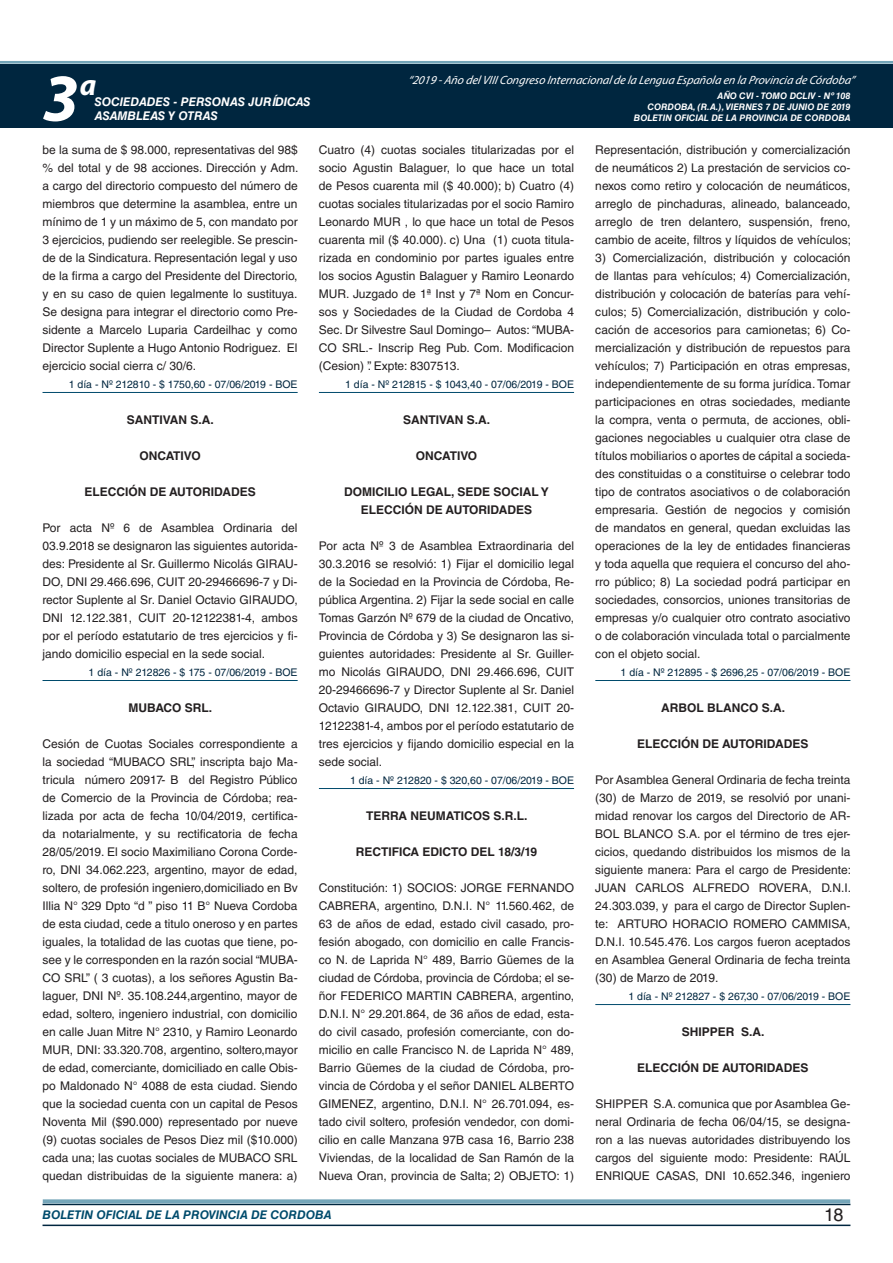
<style>
.page{position:relative;width:893px;height:1263px;background:#fff}
.page>*{position:absolute;margin:0;border:0;box-sizing:border-box;transform-origin:0 0}
.t1{font:italic 700 67.5px "Myriad Pro";color:#fff}
.t2{font:italic 700 30px "Myriad Pro";color:#fff}
.t3{font:18px "Helvetica LT Std";color:#231f20}
.t4{font:12px/18px "Helvetica LT Std";color:#231f20;text-align:justify}
.t5{font:700 12px "Helvetica LT Std";color:#231f20}
.t6{font:italic 12px "Myriad Pro";color:#fff}
.t7{font:italic 700 12px "Helvetica LT Std";color:#fff}
.t8{font:italic 700 12px "Helvetica LT Std";color:#004b6c}
.t9{font:10.5px "Helvetica LT Std";color:#00263f}
.t10{font:italic 700 9px/10.8px "Helvetica LT Std";color:#fff;text-align:right}
</style>
<div class="page">
<div style="left:0;top:61px;width:893px;height:6px;background:#fff;opacity:.75"></div>
<div style="left:0;top:64px;width:893px;height:64px;background:#00263f"></div>
<hr style="left:43px;top:1224px;width:807px;height:2px;background:#00263f">
<div style="left:42px;top:1198px;width:809px;height:8px;background:#fff;opacity:.75"></div>
<hr style="left:43px;top:392px;width:255px;height:1px;background:#004b6c">
<hr style="left:43px;top:680px;width:255px;height:1px;background:#004b6c">
<hr style="left:319px;top:392px;width:255px;height:1px;background:#004b6c">
<hr style="left:319px;top:788px;width:255px;height:1px;background:#004b6c">
<hr style="left:595px;top:680px;width:255px;height:1px;background:#004b6c">
<hr style="left:595px;top:1004px;width:255px;height:1px;background:#004b6c">
<h2 class="t2" style="left:80px;top:66px;width:18px">a</h2>
<p class="t6" style="left:408px;top:72px;width:448px">“2019 -Año delVIIICongreso Internacionalde la Lengua Esp añola en la Provincia de Córdoba”</p>
<h1 class="t1" style="left:43px;top:54px;width:38px">3</h1>
<p class="t10" style="left:634px;top:91px;width:218px">AÑO CVI - TOMO DCLIV - Nº 108<br>CORDOBA, (R.A.), VIERNES 7 DE JUNIO DE 2019<br>BOLETIN OFICIAL DE LA PROVINCIA DE CORDOBA</p>
<p class="t7" style="left:95px;top:94px;width:217px">SOCIEDADES - PERSONAS JURÍDICAS</p>
<p class="t7" style="left:95px;top:109px;width:125px">ASAMBLEAS Y OTRAS</p>
<p class="t4" style="left:43px;top:141px;width:257px">be la suma de $ 98.000, representativas del 98$ % del total y de 98 acciones. Dirección y Adm. a cargo del directorio compuesto del número de miembros que determine la asamblea, entre un mínimo de 1 y un máximo de 5, con mandato por 3 ejercicios, pudiendo ser reelegible. Se prescin&shy;de de la Sindicatura. Representación legal y uso de la firma a cargo del Presidente del Directorio, y en su caso de quien legalmente lo sustituya.<br>Se designa para integrar el directorio como Pre&shy;sidente a Marcelo Luparia Cardeilhac y como Director Suplente a Hugo Antonio Rodriguez. El ejercicio social cierra c/ 30/6.</p>
<p class="t9" style="left:69px;top:378px;width:230px">1 día - Nº 212810 - $ 1750,60 - 07/06/2019 - BOE</p>
<p class="t5" style="left:127px;top:412px;width:17px">SANTIVAN</p>
<p class="t5" style="left:190px;top:412px;width:25px">S.A.</p>
<p class="t5" style="left:139px;top:448px;width:63px">ONCATIVO</p>
<p class="t5" style="left:84px;top:484px;width:17px">ELECCIÓN</p>
<p class="t5" style="left:150px;top:484px;width:29px">DE AUTORIDADES</p>
<p class="t4" style="left:43px;top:519px;width:257px">Por acta Nº 6 de Asamblea Ordinaria del 03.9.2018 se designaron las siguientes autorida&shy;des: Presidente al Sr. Guillermo Nicolás GIRAU-DO, DNI 29.466.696, CUIT 20-29466696-7 y Di&shy;rector Suplente al Sr. Daniel Octavio GIRAUDO, DNI 12.122.381, CUIT 20-12122381-4, ambos por el período estatutario de tres ejercicios y fi&shy;jando domicilio especial en la sede social.</p>
<p class="t9" style="left:89px;top:666px;width:210px">1 día - Nº 212826 - $ 175 - 07/06/2019 - BOE</p>
<p class="t5" style="left:128px;top:700px;width:85px">MUBACO SRL.</p>
<p class="t4" style="left:43px;top:735px;width:257px">Cesión de Cuotas Sociales correspondiente a la sociedad “MUBACO SRL”, inscripta bajo Ma&shy;tricula número 20917- B del Registro Público de Comercio de la Provincia de Córdoba; rea&shy;lizada por acta de fecha 10/04/2019, certifica&shy;da notarialmente, y su rectificatoria de fecha 28/05/2019. El socio Maximiliano Corona Corde&shy;ro, DNI 34.062.223, argentino, mayor de edad, soltero, de profesión ingeniero,domiciliado en Bv Illia N° 329 Dpto “d ” piso 11 B° Nueva Cordoba de esta ciudad, cede a titulo oneroso y en partes iguales, la totalidad de las cuotas que tiene, po&shy;see y le corresponden en la razón social “MUBA-CO SRL” ( 3 cuotas), a los señores Agustin Ba&shy;laguer, DNI Nº. 35.108.244,argentino, mayor de edad, soltero, ingeniero industrial, con domicilio en calle Juan Mitre N° 2310, y Ramiro Leonardo MUR, DNI: 33.320.708, argentino, soltero,mayor de edad, comerciante, domiciliado en calle Obis&shy;po Maldonado N° 4088 de esta ciudad. Siendo que la sociedad cuenta con un capital de Pesos Noventa Mil ($90.000) representado por nueve (9) cuotas sociales de Pesos Diez mil ($10.000) cada una; las cuotas sociales de MUBACO SRL quedan distribuidas de la siguiente manera: a)</p>
<p class="t4" style="left:319px;top:141px;width:257px">Cuatro (4) cuotas sociales titularizadas por el socio Agustin Balaguer, lo que hace un total de Pesos cuarenta mil ($ 40.000); b) Cuatro (4) cuotas sociales titularizadas por el socio Ramiro Leonardo MUR , lo que hace un total de Pesos cuarenta mil ($ 40.000). c) Una (1) cuota titula&shy;rizada en condominio por partes iguales entre los socios Agustin Balaguer y Ramiro Leonardo MUR. Juzgado de 1ª Inst y 7ª Nom en Concur&shy;sos y Sociedades de la Ciudad de Cordoba 4<br>Sec. Dr Silvestre Saul Domingo– Autos: “MUBA-CO SRL.- Inscrip Reg Pub. Com. Modificacion (Cesion) ”. Expte: 8307513.</p>
<p class="t9" style="left:345px;top:378px;width:230px">1 día - Nº 212815 - $ 1043,40 - 07/06/2019 - BOE</p>
<p class="t5" style="left:403px;top:412px;width:17px">SANTIVAN</p>
<p class="t5" style="left:467px;top:412px;width:25px">S.A.</p>
<p class="t5" style="left:416px;top:448px;width:63px">ONCATIVO</p>
<p class="t5" style="left:344px;top:484px;width:17px">DOMICILIO</p>
<p class="t5" style="left:411px;top:484px;width:9px">LEGAL</p>
<p class="t5" style="left:451px;top:484px;width:16px">, SEDE</p>
<p class="t5" style="left:493px;top:484px;width:9px">SOCIAL</p>
<p class="t5" style="left:541px;top:484px;width:9px">Y</p>
<p class="t5" style="left:361px;top:502px;width:9px">ELECCIÓN</p>
<p class="t5" style="left:426px;top:502px;width:29px">DE AUTORIDADES</p>
<p class="t4" style="left:319px;top:537px;width:257px">Por acta Nº 3 de Asamblea Extraordinaria del 30.3.2016 se resolvió: 1) Fijar el domicilio legal de la Sociedad en la Provincia de Córdoba, Re&shy;pública Argentina. 2) Fijar la sede social en calle Tomas Garzón Nº 679 de la ciudad de Oncativo, Provincia de Córdoba y 3) Se designaron las si&shy;guientes autoridades: Presidente al Sr. Guiller&shy;mo Nicolás GIRAUDO, DNI 29.466.696, CUIT 20-29466696-7 y Director Suplente al Sr. Daniel Octavio GIRAUDO, DNI 12.122.381, CUIT 20- 12122381-4, ambos por el período estatutario de tres ejercicios y fijando domicilio especial en la sede social.</p>
<p class="t9" style="left:350px;top:774px;width:226px">1 día - Nº 212820 - $ 320,60 - 07/06/2019 - BOE</p>
<p class="t5" style="left:366px;top:808px;width:17px">TERRA</p>
<p class="t5" style="left:410px;top:808px;width:18px">NEUMATICOS</p>
<p class="t5" style="left:493px;top:808px;width:36px">S.R.L.</p>
<p class="t5" style="left:356px;top:844px;width:17px">RECTIFICA</p>
<p class="t5" style="left:423px;top:844px;width:17px">EDICTO</p>
<p class="t5" style="left:471px;top:844px;width:9px">DEL</p>
<p class="t5" style="left:498px;top:844px;width:41px">18/3/19</p>
<p class="t4" style="left:319px;top:879px;width:257px">Constitución: 1) SOCIOS: JORGE FERNANDO CABRERA, argentino, D.N.I. N° 11.560.462, de 63 de años de edad, estado civil casado, pro&shy;fesión abogado, con domicilio en calle Francis&shy;co N. de Laprida N° 489, Barrio Güemes de la ciudad de Córdoba, provincia de Córdoba; el se&shy;ñor FEDERICO MARTIN CABRERA, argentino, D.N.I. N° 29.201.864, de 36 años de edad, esta&shy;do civil casado, profesión comerciante, con do&shy;micilio en calle Francisco N. de Laprida N° 489, Barrio Güemes de la ciudad de Córdoba, pro&shy;vincia de Córdoba y el señor DANIEL ALBERTO GIMENEZ, argentino, D.N.I. N° 26.701.094, es&shy;tado civil soltero, profesión vendedor, con domi&shy;cilio en calle Manzana 97B casa 16, Barrio 238<br>Viviendas, de la localidad de San Ramón de la Nueva Oran, provincia de Salta; 2) OBJETO: 1)</p>
<p class="t4" style="left:595px;top:141px;width:257px">Representación, distribución y comercialización de neumáticos 2) La prestación de servicios co&shy;nexos como retiro y colocación de neumáticos, arreglo de pinchaduras, alineado, balanceado, arreglo de tren delantero, suspensión, freno, cambio de aceite, filtros y líquidos de vehículos;</p>
<p class="t4" style="left:595px;top:249px;width:257px">3) Comercialización, distribución y colocación de llantas para vehículos; 4) Comercialización, distribución y colocación de baterías para vehí&shy;culos; 5) Comercialización, distribución y colo&shy;cación de accesorios para camionetas; 6) Co&shy;mercialización y distribución de repuestos para vehículos; 7) Participación en otras empresas, independientemente de su forma jurídica. Tomar participaciones en otras sociedades, mediante la compra, venta o permuta, de acciones, obli&shy;gaciones negociables u cualquier otra clase de títulos mobiliarios o aportes de cápital a socieda&shy;des constituidas o a constituirse o celebrar todo tipo de contratos asociativos o de colaboración empresaria. Gestión de negocios y comisión de mandatos en general, quedan excluidas las operaciones de la ley de entidades financieras y toda aquella que requiera el concurso del aho&shy;rro público; 8) La sociedad podrá participar en sociedades, consorcios, uniones transitorias de empresas y/o cualquier otro contrato asociativo o de colaboración vinculada total o parcialmente con el objeto social.</p>
<p class="t9" style="left:621px;top:666px;width:231px">1 día - Nº 212895 - $ 2696,25 - 07/06/2019 - BOE</p>
<p class="t5" style="left:661px;top:700px;width:125px">ARBOL BLANCO S.A.</p>
<p class="t5" style="left:637px;top:736px;width:173px">ELECCIÓN DE AUTORIDADES</p>
<p class="t4" style="left:595px;top:771px;width:257px">Por Asamblea General Ordinaria de fecha treinta (30) de Marzo de 2019, se resolvió por unani&shy;midad renovar los cargos del Directorio de AR-BOL BLANCO S.A. por el término de tres ejer&shy;cicios, quedando distribuidos los mismos de la siguiente manera: Para el cargo de Presidente:<br>JUAN CARLOS ALFREDO ROVERA, D.N.I.<br>24.303.039, y para el cargo de Director Suplen&shy;te: ARTURO HORACIO ROMERO CAMMISA, D.N.I. 10.545.476. Los cargos fueron aceptados en Asamblea General Ordinaria de fecha treinta (30) de Marzo de 2019.</p>
<p class="t9" style="left:628px;top:990px;width:224px">1 día - Nº 212827 - $ 267,30 - 07/06/2019 - BOE</p>
<p class="t5" style="left:682px;top:1024px;width:84px">SHIPPER S.A.</p>
<p class="t5" style="left:637px;top:1060px;width:17px">ELECCIÓN</p>
<p class="t5" style="left:703px;top:1060px;width:29px">DE AUTORIDADES</p>
<p class="t4" style="left:595px;top:1095px;width:257px">SHIPPER S.A. comunica que por Asamblea Ge&shy;neral Ordinaria de fecha 06/04/15, se designa&shy;ron a las nuevas autoridades distribuyendo los cargos del siguiente modo: Presidente: RAÚL ENRIQUE CASAS, DNI 10.652.346, ingeniero</p>
<p class="t8" style="left:43px;top:1208px;width:290px">BOLETIN OFICIAL DE LA PROVINCIA DE CORDOBA</p>
<h3 class="t3" style="left:824px;top:1204px;width:21px">18</h3>
</div>
